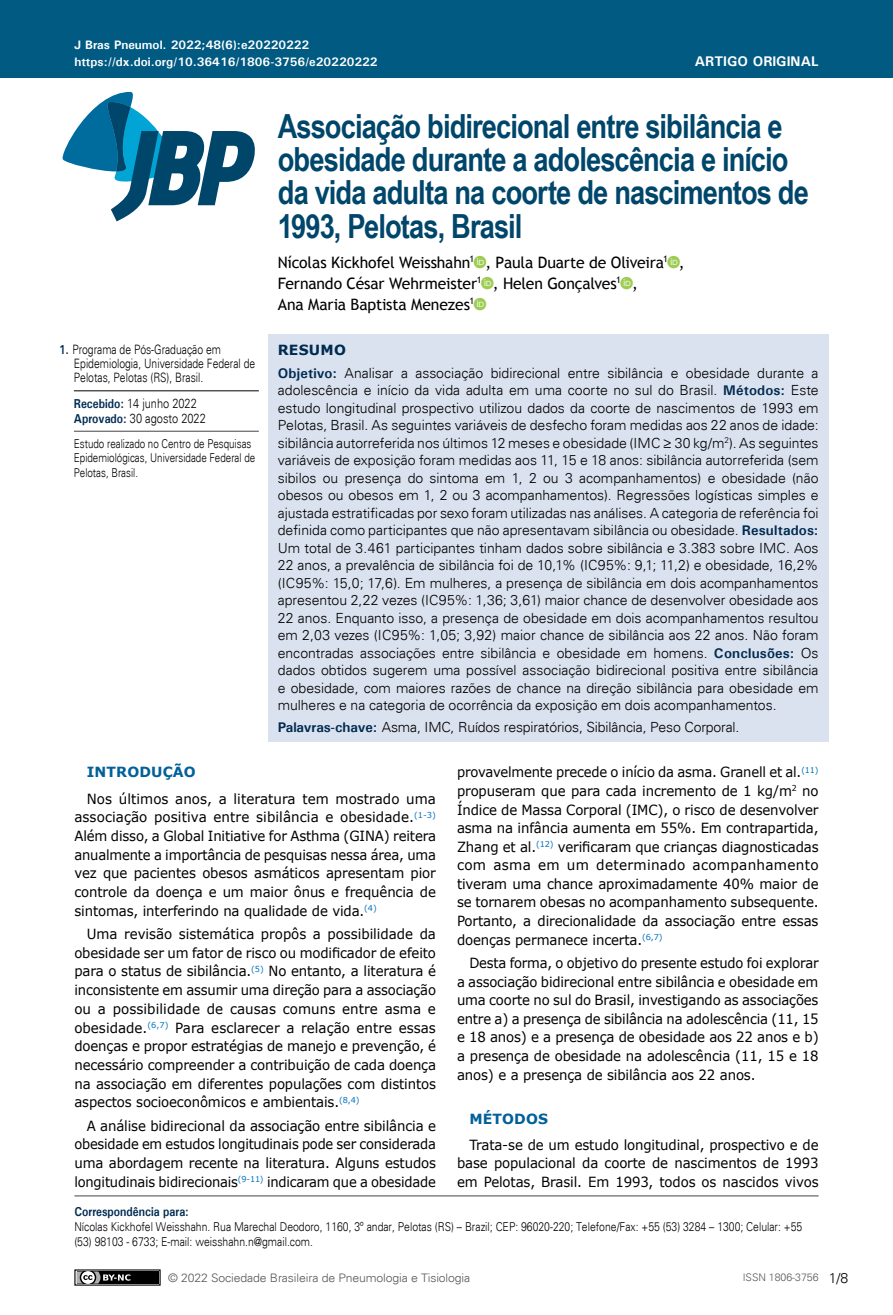
<style>
.page{position:relative;width:893px;height:1315px;background:#fff}
.page>*{position:absolute;margin:0;border:0;box-sizing:border-box;transform-origin:0 0}
.t1{font:700 33.25px/33.2px "Arial Narrow";letter-spacing:-.025em;color:#00466b}
.t2{font:21px "ID font Regular";color:#9dcc52}
.t3{font:15.75px "Trebuchet MS";letter-spacing:-.015em;color:#000}
.t4{font:300 14px/17.5px "Univers";letter-spacing:-.01em;color:#000;text-align:justify}
.t5{font:14px/18.7px "Verdana";letter-spacing:-.01em;color:#000;text-align:justify;scale:.96 1}
.t6{font:14px/18.6px "Verdana";letter-spacing:-.01em;color:#000;text-align:justify;scale:.94 1}
.t7{font:14px/18.7px "Verdana";letter-spacing:-.01em;color:#000;text-align:justify;scale:.95 1}
.t8{font:700 14px "Verdana";letter-spacing:.01em;color:#01609a}
.t9{font:700 14px "Univers";color:#fff}
.t10{font:700 14px "Verdana";letter-spacing:.015em;color:#002b51}
.t11{font:300 12.95px/14px "Univers";color:#000;scale:.8 1}
.t12{font:300 12.95px/14.9px "Univers";color:#000;scale:.85 1}
.t13{font:700 12.95px "Univers";color:#002b51;scale:.85 1}
.t14{font:300 12.25px/14.7px "Univers";color:#000;scale:.85 1}
.t15{font:300 12.25px/14.7px "Univers";color:#000;scale:.8 1}
.t16{font:700 12.25px "Univers";color:#fff}
.t17{font:300 11.72px "Univers";letter-spacing:-.01em;color:#58595b;scale:1.04 1}
.t18{font:300 10.5px "Univers";color:#58595b}
.s1{font-family:"ID font Regular";font-size:21px;color:#9dcc52}
.s2{font-family:"Trebuchet MS";font-size:15.75px;color:#000}
.s3{font-weight:700;color:#002b51}
</style>
<div class="page">
<div style="left:0;top:0;width:893px;height:78px;background:#005a82"></div>
<svg style="left:62px;top:91px;width:193px;height:130px"></svg>
<div style="left:75px;top:1270px;width:85px;height:15px;background:#000"></div>
<div style="left:74px;top:1269px;width:87px;height:16px;border:1px solid #000"></div>
<svg style="left:74px;top:1269px;width:56px;height:17px"></svg>
<div style="left:268px;top:334px;width:560px;height:408px;background:#dbe2ef"></div>
<hr style="left:74px;top:1195px;width:745px;height:1px;background:#464547">
<hr style="left:74px;top:390px;width:185px;height:1px;background:#000">
<hr style="left:74px;top:431px;width:185px;height:1px;background:#464547">
<p class="t16" style="left:74px;top:37px;width:236px">J Bras Pneumol. 2022;48(6):e20220222</p>
<p class="t16" style="left:74px;top:54px;width:305px">https://dx.doi.org/10.36416/1806-3756/e20220222</p>
<p class="t9" style="left:695px;top:52px;width:125px">ARTIGO ORIGINAL</p>
<h1 class="t1" style="left:278px;top:108px;width:533px">Associação bidirecional entre sibilância e obesidade durante a adolescência e início da vida adulta na coorte de nascimentos de 1993, Pelotas, Brasil</h1>
<p class="t3" style="left:278px;top:253px;width:392px">Nícolas Kickhofel Weisshahn<sup>1</sup><span class="s1">a</span>, Paula Duarte de Oliveira<sup>1</sup></p>
<h2 class="t2" style="left:667px;top:251px;width:19px">a<span class="s2">,</span></h2>
<p class="t3" style="left:278px;top:274px;width:345px">Fernando César Wehrmeister<sup>1</sup><span class="s1">a</span>, Helen Gonçalves<sup>1</sup></p>
<h2 class="t2" style="left:620px;top:272px;width:19px">a<span class="s2">,</span></h2>
<p class="t3" style="left:278px;top:295px;width:198px">Ana Maria Baptista Menezes<sup>1</sup></p>
<h2 class="t2" style="left:474px;top:293px;width:14px">a</h2>
<p class="t11" style="left:74px;top:342px;width:228px;text-indent:-15px"><span class="s3">1.</span> Programa de Pós-Graduação em<br>Epidemiologia, Universidade Federal de<br>Pelotas, Pelotas (RS), Brasil.</p>
<p class="t12" style="left:74px;top:396px;width:157px"><span class="s3">Recebido:</span> 14 junho 2022<br><span class="s3">Aprovado:</span> 30 agosto 2022</p>
<p class="t15" style="left:74px;top:436px;width:228px">Estudo realizado no Centro de Pesquisas<br>Epidemiológicas, Universidade Federal de<br>Pelotas, Brasil.</p>
<p class="t10" style="left:278px;top:341px;width:70px">RESUMO</p>
<p class="t4" style="left:278px;top:364px;width:542px"><span class="s3">Objetivo:</span> Analisar a associação bidirecional entre sibilância e obesidade durante a adolescência e início da vida adulta em uma coorte no sul do Brasil. <span class="s3">Métodos:</span> Este estudo longitudinal prospectivo utilizou dados da coorte de nascimentos de 1993 em Pelotas, Brasil. As seguintes variáveis de desfecho foram medidas aos 22 anos de idade: sibilância autorreferida nos últimos 12 meses e obesidade (IMC ≥ 30 kg/m<sup>2</sup>). As seguintes variáveis de exposição foram medidas aos 11, 15 e 18 anos: sibilância autorreferida (sem sibilos ou presença do sintoma em 1, 2 ou 3 acompanhamentos) e obesidade (não obesos ou obesos em 1, 2 ou 3 acompanhamentos). Regressões logísticas simples e ajustada estratificadas por sexo foram utilizadas nas análises. A categoria de referência foi definida como participantes que não apresentavam sibilância ou obesidade. <span class="s3">Resultados:<br></span>Um total de 3.461 participantes tinham dados sobre sibilância e 3.383 sobre IMC. Aos 22 anos, a prevalência de sibilância foi de 10,1% (IC95%: 9,1; 11,2) e obesidade, 16,2% (IC95%: 15,0; 17,6). Em mulheres, a presença de sibilância em dois acompanhamentos apresentou 2,22 vezes (IC95%: 1,36; 3,61) maior chance de desenvolver obesidade aos 22 anos. Enquanto isso, a presença de obesidade em dois acompanhamentos resultou em 2,03 vezes (IC95%: 1,05; 3,92) maior chance de sibilância aos 22 anos. Não foram encontradas associações entre sibilância e obesidade em homens. <span class="s3">Conclusões:</span> Os dados obtidos sugerem uma possível associação bidirecional positiva entre sibilância e obesidade, com maiores razões de chance na direção sibilância para obesidade em mulheres e na categoria de ocorrência da exposição em dois acompanhamentos.</p>
<p class="t4" style="left:278px;top:718px;width:463px"><span class="s3">Palavras-chave:</span> Asma, IMC, Ruídos respiratórios, Sibilância, Peso Corporal.</p>
<p class="t8" style="left:87px;top:763px;width:111px">INTRODUÇÃO</p>
<p class="t5" style="left:74px;top:789px;width:378px;text-indent:12px">Nos últimos anos, a literatura tem mostrado uma associação positiva entre sibilância e obesidade.<sup>(1-3)<br></sup>Além disso, a Global Initiative for Asthma (GINA) reitera anualmente a importância de pesquisas nessa área, uma vez que pacientes obesos asmáticos apresentam pior controle da doença e um maior ônus e frequência de sintomas, interferindo na qualidade de vida.<sup>(4)</sup></p>
<p class="t5" style="left:74px;top:925px;width:378px;text-indent:12px">Uma revisão sistemática propôs a possibilidade da obesidade ser um fator de risco ou modificador de efeito para o status de sibilância.<sup>(5)</sup> No entanto, a literatura é inconsistente em assumir uma direção para a associação ou a possibilidade de causas comuns entre asma e obesidade.<sup>(6,7)</sup> Para esclarecer a relação entre essas doenças e propor estratégias de manejo e prevenção, é necessário compreender a contribuição de cada doença na associação em diferentes populações com distintos aspectos socioeconômicos e ambientais.<sup>(8,4)</sup></p>
<p class="t7" style="left:74px;top:1116px;width:382px;text-indent:12px">A análise bidirecional da associação entre sibilância e obesidade em estudos longitudinais pode ser considerada uma abordagem recente na literatura. Alguns estudos longitudinais bidirecionais<sup>(9-11)</sup> indicaram que a obesidade</p>
<p class="t6" style="left:457px;top:763px;width:386px">provavelmente precede o início da asma. Granell et al.<sup>(11) </sup>propuseram que para cada incremento de 1 kg/m<sup>2</sup> no Índice de Massa Corporal (IMC), o risco de desenvolver asma na infância aumenta em 55%. Em contrapartida, Zhang et al.<sup>(12)</sup> verificaram que crianças diagnosticadas com asma em um determinado acompanhamento tiveram uma chance aproximadamente 40% maior de se tornarem obesas no acompanhamento subsequente.<br>Portanto, a direcionalidade da associação entre essas doenças permanece incerta.<sup>(6,7)</sup></p>
<p class="t6" style="left:457px;top:954px;width:386px;text-indent:12px">Desta forma, o objetivo do presente estudo foi explorar a associação bidirecional entre sibilância e obesidade em uma coorte no sul do Brasil, investigando as associações entre a) a presença de sibilância na adolescência (11, 15 e 18 anos) e a presença de obesidade aos 22 anos e b) a presença de obesidade na adolescência (11, 15 e 18 anos) e a presença de sibilância aos 22 anos.</p>
<p class="t8" style="left:469px;top:1109px;width:80px">MÉTODOS</p>
<p class="t7" style="left:457px;top:1135px;width:382px;text-indent:12px">Trata-se de um estudo longitudinal, prospectivo e de base populacional da coorte de nascimentos de 1993 em Pelotas, Brasil. Em 1993, todos os nascidos vivos</p>
<p class="t13" style="left:74px;top:1203px;width:136px">Correspondência para:</p>
<p class="t14" style="left:74px;top:1219px;width:858px">Nícolas Kickhofel Weisshahn. Rua Marechal Deodoro, 1160, 3º andar, Pelotas (RS) – Brazil; CEP: 96020-220; Telefone/Fax: +55 (53) 3284 – 1300; Celular: +55 (53) 98103 - 6733; E-mail: weisshahn.n@gmail.com.</p>
<p class="t17" style="left:168px;top:1270px;width:292px">© 2022 Sociedade Brasileira de Pneumologia e Tisiologia</p>
<p class="t18" style="left:743px;top:1271px;width:77px">ISSN 1806-3756</p>
<p class="t4" style="left:829px;top:1269px;width:21px">1/8</p>
</div>
